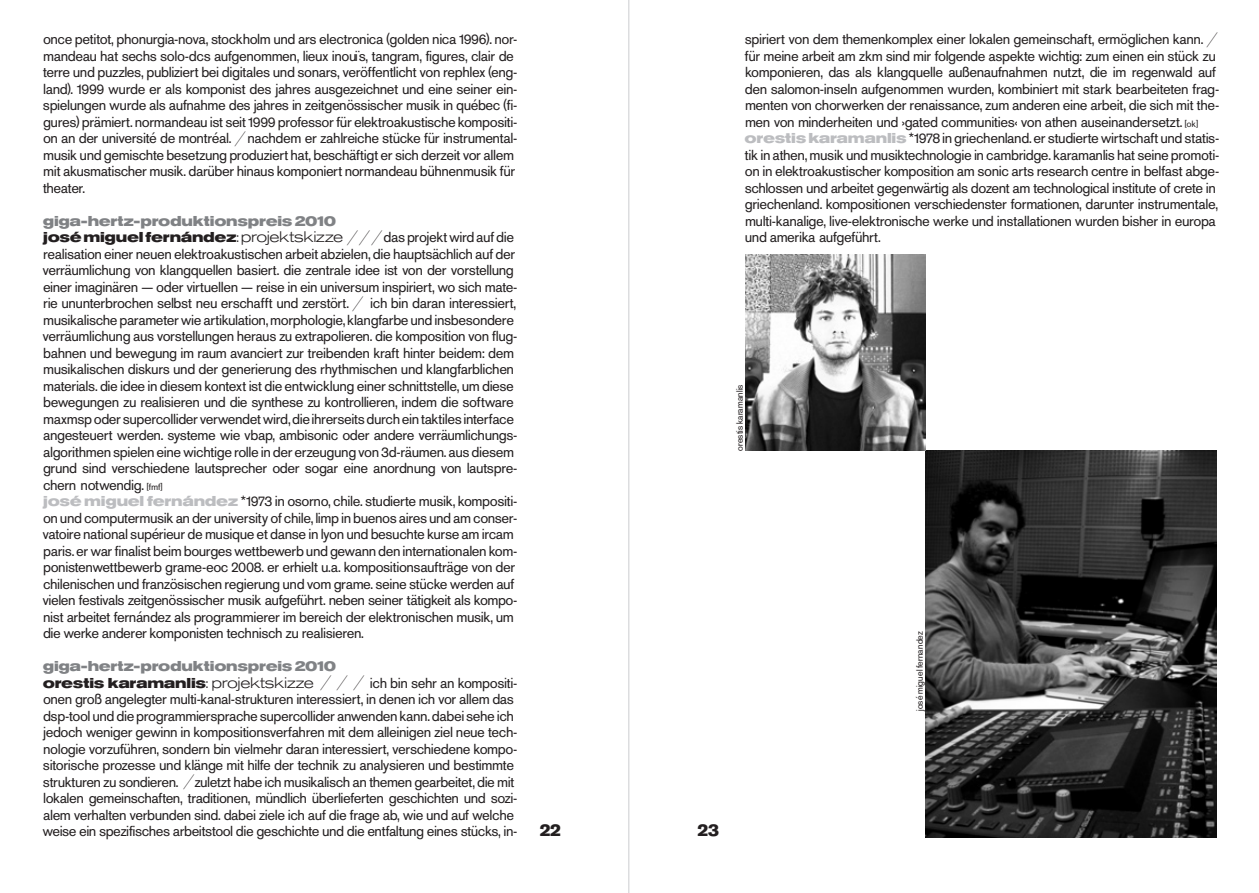
<style>
.page{position:relative;width:1259px;height:893px;background:#fff}
.page>*{position:absolute;margin:0;border:0;box-sizing:border-box;transform-origin:0 0}
.t1{font:900 16.5px "Ad";color:#231f20}
.t2{font:14.25px/16.5px "Ad";letter-spacing:.015em;color:#231f20}
.t3{font:900 13.35px "Ad Ext";letter-spacing:.025em;color:#808285}
.t4{font:9px "Ad";letter-spacing:.03em;color:#231f20}
.s1{font-size:13.5px}
.s2{font-family:"Ad Ext";font-weight:300;font-style:italic;font-size:16.5px}
.s3{font-family:"Ad Ext";font-weight:900;font-size:13.35px}
.s4{font-family:"Ad Ext";font-weight:300;font-size:13.35px}
.s5{font-family:"Ad Ext";font-weight:300}
.s6{font-size:9px}
.s7{font-family:"Ad Ext";font-weight:900;font-size:13.35px;color:#bcbdc0}
.s8{color:#fff}
</style>
<div class="page">
<hr style="left:628px;top:0;width:1px;height:893px;background:#dcdddf">
<img style="left:926px;top:451px;width:290px;height:387px">
<img style="left:746px;top:254px;width:179px;height:197px">
<p class="t2" style="left:43px;top:31px;width:476px">once petitot, phonurgia-nova, stockholm und ars electronica (golden nica <span class="s1">1996</span>). nor&shy;mandeau hat sechs solo-dcs aufgenommen, lieux inouïs, tangram, figures, clair de terre und puzzles, publiziert bei digitales und sonars, veröffentlicht von rephlex (eng&shy;land). <span class="s1">1999</span> wurde er als komponist des jahres ausgezeichnet und eine seiner ein&shy;spielungen wurde als aufnahme des jahres in zeitgenössischer musik in québec (fi&shy;gures) prämiert. normandeau ist seit <span class="s1">1999</span> professor für elektroakustische kompositi&shy;on an der université de montréal. <span class="s2">/</span>nachdem er zahlreiche stücke für instrumental&shy;musik und gemischte besetzung produziert hat, beschäftigt er sich derzeit vor allem mit akusmatischer musik. darüber hinaus komponiert normandeau bühnenmusik für theater.</p>
<p class="t3" style="left:43px;top:213px;width:294px">giga-hertz-produktionspreis 2010</p>
<p class="t2" style="left:43px;top:229px;width:476px"><span class="s3">josé miguel fernández</span><span class="s4">:</span> <span class="s5">projektskizze</span> <span class="s2">///</span>das projekt wird auf die realisation einer neuen elektroakustischen arbeit abzielen, die hauptsächlich auf der verräumlichung von klangquellen basiert. die zentrale idee ist von der vorstellung einer imaginären – oder virtuellen – reise in ein universum inspiriert, wo sich mate&shy;rie ununterbrochen selbst neu erschafft und zerstört. <span class="s2">/</span> ich bin daran interessiert, musikalische parameter wie artikulation, morphologie, klangfarbe und insbesondere verräumlichung aus vorstellungen heraus zu extrapolieren. die komposition von flug&shy;bahnen und bewegung im raum avanciert zur treibenden kraft hinter beidem: dem musikalischen diskurs und der generierung des rhythmischen und klangfarblichen materials. die idee in diesem kontext ist die entwicklung einer schnittstelle, um diese bewegungen zu realisieren und die synthese zu kontrollieren, indem die software maxmsp oder supercollider verwendet wird, die ihrerseits durch ein taktiles interface angesteuert werden. systeme wie vbap, ambisonic oder andere verräumlichungs&shy;algorithmen spielen eine wichtige rolle in der erzeugung von <span class="s1">3</span>d-räumen. aus diesem grund sind verschiedene lautsprecher oder sogar eine anordnung von lautspre&shy;chern notwendig. <span class="s6">[fmf]<br></span><span class="s7">josé miguel fernández</span> *<span class="s1">1973</span> in osorno, chile. studierte musik, kompositi&shy;on und computermusik an der university of chile, limp in buenos aires und am conser&shy;vatoire national supérieur de musique et danse in lyon und besuchte kurse am ircam paris. er war finalist beim bourges wettbewerb und gewann den internationalen kom&shy;ponistenwettbewerb grame-eoc <span class="s1">2008</span>. er erhielt u.a. kompositionsaufträge von der chilenischen und französischen regierung und vom grame. seine stücke werden auf vielen festivals zeitgenössischer musik aufgeführt. neben seiner tätigkeit als kompo&shy;nist arbeitet fernández als programmierer im bereich der elektronischen musik, um die werke anderer komponisten technisch zu realisieren.</p>
<p class="t3" style="left:43px;top:658px;width:294px">giga-hertz-produktionspreis 2010</p>
<p class="t2" style="left:43px;top:675px;width:476px"><span class="s3">orestis karamanlis</span><span class="s4">:</span> <span class="s5">projektskizze</span> <span class="s2">/ / /</span> ich bin sehr an kompositi&shy;onen groß angelegter multi-kanal-strukturen interessiert, in denen ich vor allem das dsp-tool und die programmiersprache supercollider anwenden kann. dabei sehe ich jedoch weniger gewinn in kompositionsverfahren mit dem alleinigen ziel neue tech&shy;nologie vorzuführen, sondern bin vielmehr daran interessiert, verschiedene kompo&shy;sitorische prozesse und klänge mit hilfe der technik zu analysieren und bestimmte strukturen zu sondieren. <span class="s2">/</span>zuletzt habe ich musikalisch an themen gearbeitet, die mit lokalen gemeinschaften, traditionen, mündlich überlieferten geschichten und sozi&shy;alem verhalten verbunden sind. dabei ziele ich auf die frage ab, wie und auf welche weise ein spezifisches arbeitstool die geschichte und die entfaltung eines stücks, in-</p>
<p class="t2" style="left:745px;top:31px;width:477px">spiriert von dem themenkomplex einer lokalen gemeinschaft, ermöglichen kann. <span class="s2">/</span><span class="s8">. </span>für meine arbeit am zkm sind mir folgende aspekte wichtig: zum einen ein stück zu komponieren, das als klangquelle außenaufnahmen nutzt, die im regenwald auf den salomon-inseln aufgenommen wurden, kombiniert mit stark bearbeiteten frag&shy;menten von chorwerken der renaissance, zum anderen eine arbeit, die sich mit the&shy;men von minderheiten und ›gated communities‹ von athen auseinandersetzt. <span class="s6">[ok] </span><span class="s7">orestis karamanlis</span> *<span class="s1">1978</span> in griechenland. er studierte wirtschaft und statis&shy;tik in athen, musik und musiktechnologie in cambridge. karamanlis hat seine promoti&shy;on in elektroakustischer komposition am sonic arts research centre in belfast abge&shy;schlossen und arbeitet gegenwärtig als dozent am technological institute of crete in griechenland. kompositionen verschiedenster formationen, darunter instrumentale, multi-kanalige, live-elektronische werke und installationen wurden bisher in europa und amerika aufgeführt.</p>
<p class="t4" style="left:734px;top:451px;width:68px;rotate:-90deg">orestis karamanlis</p>
<p class="t1" style="left:540px;top:821px;width:12px">22</p>
<p class="t1" style="left:698px;top:821px;width:12px">23</p>
<p class="t4" style="left:914px;top:711px;width:81px;rotate:-90deg">josé miguel fernandez</p>
</div>
